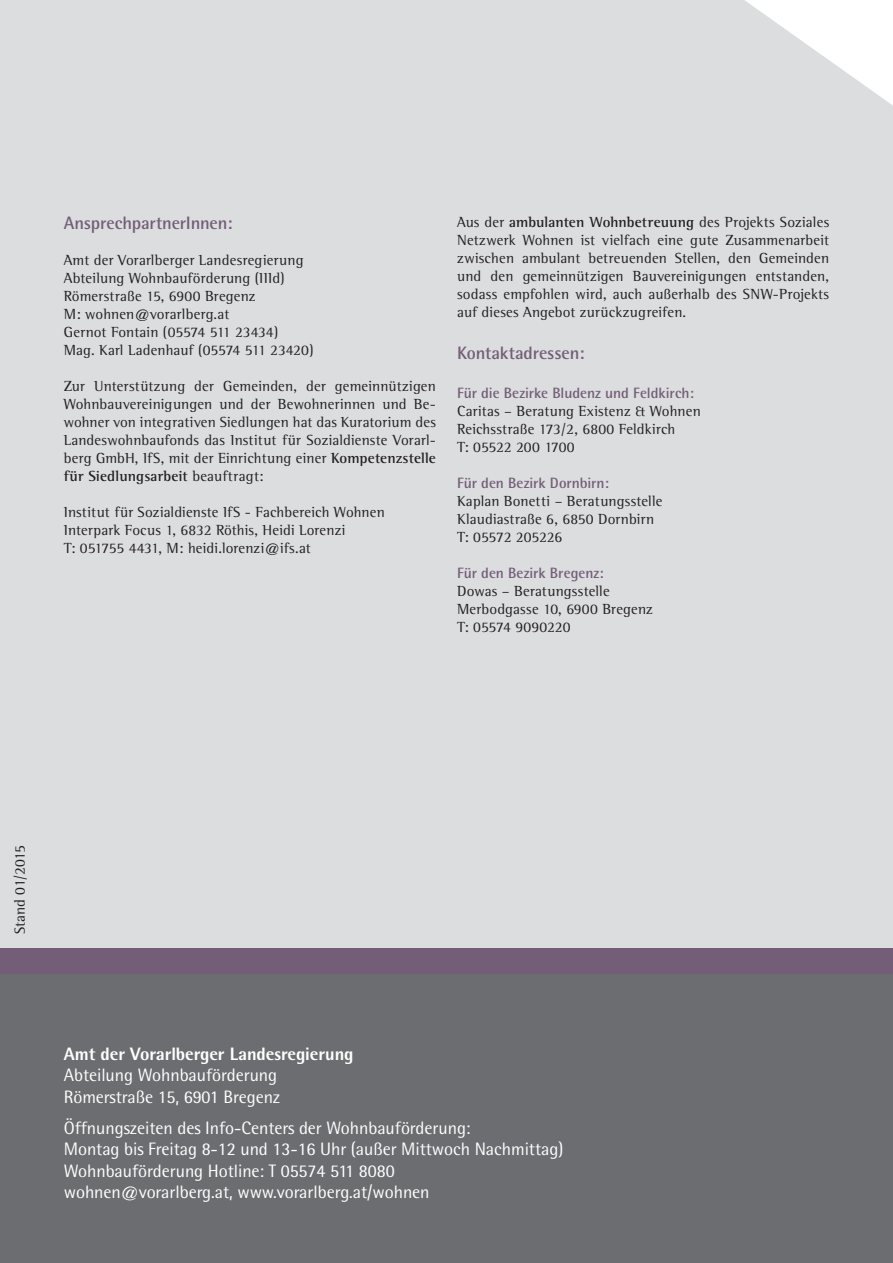
<style>
.page{position:relative;width:893px;height:1263px;background:#fff}
.page>*{position:absolute;margin:0;border:0;box-sizing:border-box;transform-origin:0 0}
.t1{font:18px/21.6px "Rotis Semi Sans";letter-spacing:-.005em;color:#fff}
.t2{font:700 18px "Rotis Semi Sans";letter-spacing:-.01em;color:#735d78}
.t3{font:800 18px "Rotis Semi Sans";letter-spacing:-.005em;color:#fff}
.t4{font:15px/18px "Rotis Semi Serif";letter-spacing:.01em;color:#231f20}
.t5{font:700 15px "Rotis Semi Sans";color:#735d78}
.s1{font-weight:700}
</style>
<div class="page">
<div style="left:0;top:0;width:893px;height:948px;background:#dcdddf"></div>
<div style="left:0;top:974px;width:893px;height:289px;background:#6c6d70"></div>
<div style="left:0;top:948px;width:893px;height:26px;background:#735d78"></div>
<svg style="left:745px;top:0;width:148px;height:105px"></svg>
<p class="t2" style="left:64px;top:212px;width:170px">AnsprechpartnerInnen:</p>
<p class="t4" style="left:64px;top:251px;width:251px">Amt der Vorarlberger Landesregierung Abteilung Wohnbauförderung (IIId)<br>Römerstraße 15, 6900 Bregenz<br>M: wohnen@vorarlberg.at<br>Gernot Fontain (05574 511 23434)<br>Mag. Karl Ladenhauf (05574 511 23420)</p>
<p class="t4" style="left:64px;top:377px;width:374px;text-align:justify">Zur Unterstützung der Gemeinden, der gemeinnützigen Wohnbauvereinigungen und der Bewohnerinnen und Be&shy;wohner von integrativen Siedlungen hat das Kuratorium des Landeswohnbaufonds das Institut für Sozialdienste Vorarl&shy;berg GmbH, IfS, mit der Einrichtung einer <span class="s1">Kompetenzstelle für Siedlungsarbeit</span> beauftragt:</p>
<p class="t4" style="left:64px;top:503px;width:322px">Institut für Sozialdienste IfS - Fachbereich Wohnen<br>Interpark Focus 1, 6832 Röthis, Heidi Lorenzi<br>T: 051755 4431, M: heidi.lorenzi@ifs.at</p>
<p class="t4" style="left:457px;top:213px;width:374px;text-align:justify">Aus der <span class="s1">ambulanten Wohnbetreuung</span> des Projekts Soziales Netzwerk Wohnen ist vielfach eine gute Zusammenarbeit zwischen ambulant betreuenden Stellen, den Gemeinden und den gemeinnützigen Bauvereinigungen entstanden, sodass empfohlen wird, auch außerhalb des SNW-Projekts auf dieses Angebot zurückzugreifen.</p>
<p class="t2" style="left:457px;top:342px;width:129px">Kontaktadressen:</p>
<p class="t5" style="left:457px;top:384px;width:238px">Für die Bezirke Bludenz und Feldkirch:</p>
<p class="t4" style="left:457px;top:402px;width:245px">Caritas – Beratung Existenz &amp; Wohnen<br>Reichsstraße 173/2, 6800 Feldkirch<br>T: 05522 200 1700</p>
<p class="t5" style="left:457px;top:474px;width:153px">Für den Bezirk Dornbirn:</p>
<p class="t4" style="left:457px;top:492px;width:207px">Kaplan Bonetti – Beratungsstelle<br>Klaudiastraße 6, 6850 Dornbirn<br>T: 05572 205226</p>
<p class="t5" style="left:457px;top:564px;width:148px">Für den Bezirk Bregenz:</p>
<p class="t4" style="left:457px;top:582px;width:197px">Dowas – Beratungsstelle<br>Merbodgasse 10, 6900 Bregenz<br>T: 05574 9090220</p>
<p class="t4" style="left:11px;top:934px;width:90px;rotate:-90deg">Stand 01/2015</p>
<p class="t3" style="left:64px;top:1042px;width:291px">Amt der Vorarlberger Landesregierung</p>
<p class="t1" style="left:64px;top:1064px;width:218px">Abteilung Wohnbauförderung<br>Römerstraße 15, 6901 Bregenz</p>
<p class="t1" style="left:64px;top:1116px;width:501px">Öffnungszeiten des Info-Centers der Wohnbauförderung:<br>Montag bis Freitag 8-12 und 13-16 Uhr (außer Mittwoch Nachmittag)<br>Wohnbauförderung Hotline: T 05574 511 8080 wohnen@vorarlberg.at, www.vorarlberg.at/wohnen</p>
</div>
